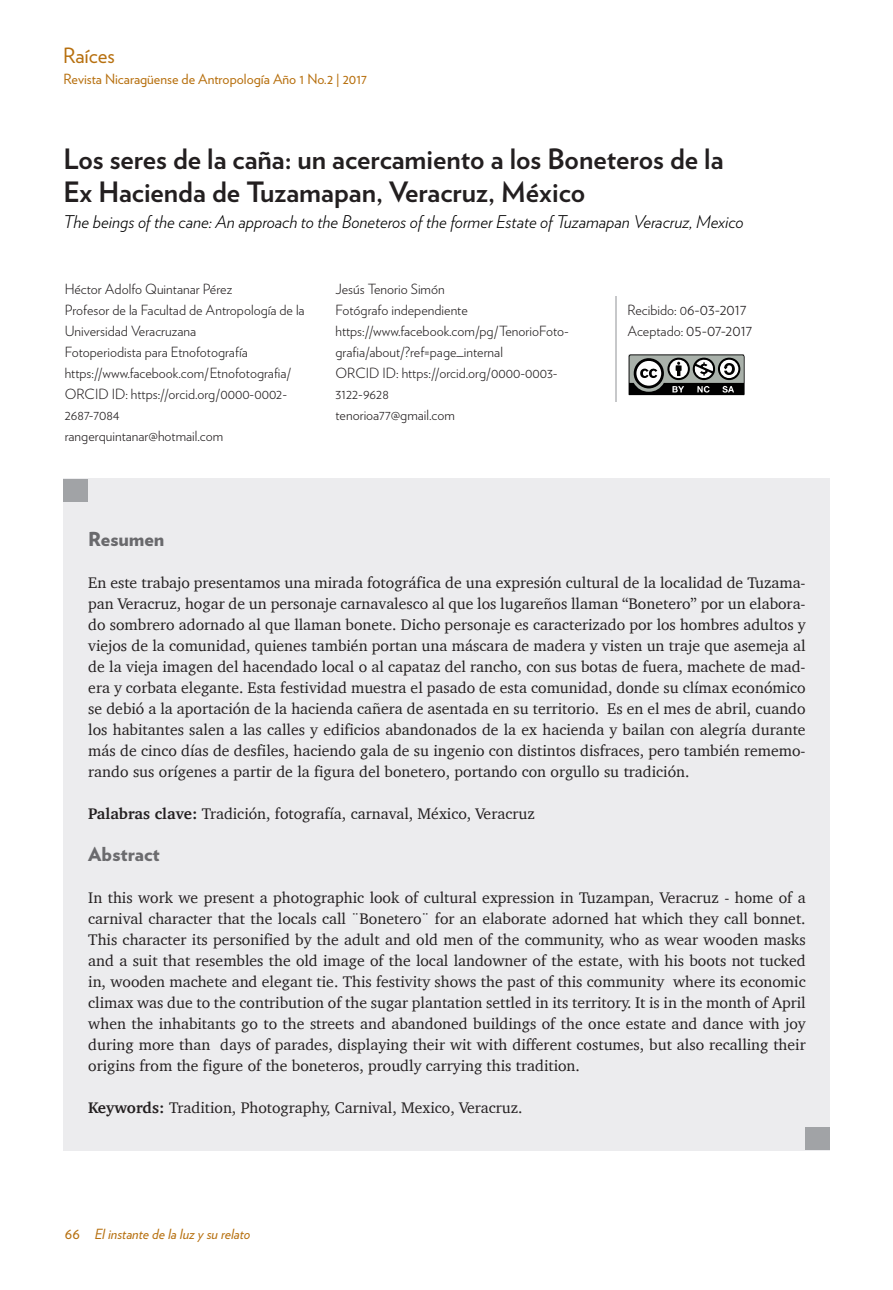
<style>
.page{position:relative;width:893px;height:1290px;background:#fff}
.page>*{position:absolute;margin:0;border:0;box-sizing:border-box;transform-origin:0 0}
.paragraph{font:700 28px/33.2px "Verlag";color:#231f20}
.t1{font:21px "Verlag";color:#b7700f}
.t2{font:900 19.25px "Verlag";color:#6b6b6e}
.t3{font:900 19.25px "Verlag";color:#69696c}
.t4{font:italic 300 17.5px "Verlag";color:#000}
.t5{font:15.75px/21px "Charter";color:#231f20;text-align:justify}
.t6{font:300 15.75px "Verlag";color:#231f20}
.t7{font:300 14px/21px "Verlag";color:#231f20}
.t8{font:14px "Verlag";color:#b7700f}
.t9{font:italic 14px "Verlag";color:#b7700f}
.s1{font-size:15.75px}
.s2{font-size:14px}
.s3{font-weight:700}
.s4{font-style:normal;font-size:15.75px}
</style>
<div class="page">
<div style="left:63px;top:478px;width:767px;height:672px;background:#ececee"></div>
<div style="left:63px;top:479px;width:24px;height:22px;background:#a1a3a6"></div>
<div style="left:806px;top:1127px;width:24px;height:23px;background:#a1a3a6"></div>
<hr style="left:615px;top:296px;width:2px;height:105px;background:#c7c8ca">
<svg style="left:629px;top:354px;width:116px;height:41px"></svg>
<h2 class="t1" style="left:63px;top:40px;width:53px">Raíces</h2>
<p class="t8" style="left:63px;top:68px;width:305px">Revista Nicaragüense de Antropología Año 1 No.2 | 2017</p>
<p class="paragraph" style="left:63px;top:140px;width:661px">Los seres de la caña: un acercamiento a los Boneteros de la<br>Ex Hacienda de Tuzamapan, Veracruz, México</p>
<p class="t4" style="left:63px;top:209px;width:682px">The beings of the cane: An approach to the Boneteros of the former Estate of Tuzamapan Veracruz, Mexico</p>
<p class="t7" style="left:65px;top:278px;width:169px">Héctor Adolfo Quintanar Pérez</p>
<p class="t7" style="left:65px;top:299px;width:241px">Profesor de la Facultad de Antropología de la<br>Universidad Veracruzana</p>
<p class="t7" style="left:65px;top:341px;width:184px">Fotoperiodista para Etnofotografía</p>
<p class="t7" style="left:65px;top:362px;width:228px">https://www.facebook.com/Etnofotografia/</p>
<p class="t7" style="left:65px;top:383px;width:224px">ORCID ID: https://orcid.org/0000-0002-<br>2687-7084</p>
<p class="t7" style="left:65px;top:425px;width:160px">rangerquintanar@hotmail.com</p>
<p class="t7" style="left:335px;top:278px;width:111px">Jesús Tenorio Simón</p>
<p class="t7" style="left:335px;top:299px;width:134px">Fotógrafo independiente</p>
<p class="t7" style="left:335px;top:320px;width:235px">https://www.facebook.com/pg/TenorioFoto&shy;grafia/about/?ref=page_internal</p>
<p class="t7" style="left:335px;top:362px;width:224px">ORCID ID: https://orcid.org/0000-0003-<br>3122-9628</p>
<p class="t7" style="left:335px;top:404px;width:121px">tenorioa77@gmail.com</p>
<p class="t7" style="left:627px;top:299px;width:121px">Recibido: 0<span class="s1">6-03-2017</span></p>
<p class="t6" style="left:627px;top:319px;width:127px"><span class="s2">Aceptado:</span> 05-07-2017</p>
<p class="t3" style="left:88px;top:523px;width:78px">Resumen</p>
<p class="t5" style="left:88px;top:572px;width:719px">En este trabajo presentamos una mirada fotográfica de una expresión cultural de la localidad de Tuzama&shy;pan Veracruz, hogar de un personaje carnavalesco al que los lugareños llaman “Bonetero” por un elabora&shy;do sombrero adornado al que llaman bonete. Dicho personaje es caracterizado por los hombres adultos y viejos de la comunidad, quienes también portan una máscara de madera y visten un traje que asemeja al de la vieja imagen del hacendado local o al capataz del rancho, con sus botas de fuera, machete de mad&shy;era y corbata elegante. Esta festividad muestra el pasado de esta comunidad, donde su clímax económico se debió a la aportación de la hacienda cañera de asentada en su territorio. Es en el mes de abril, cuando los habitantes salen a las calles y edificios abandonados de la ex hacienda y bailan con alegría durante más de cinco días de desfiles, haciendo gala de su ingenio con distintos disfraces, pero también rememo&shy;rando sus orígenes a partir de la figura del bonetero, portando con orgullo su tradición.</p>
<p class="t5" style="left:88px;top:803px;width:448px"><span class="s3">Palabras clave:</span> Tradición, fotografía, carnaval, México, Veracruz</p>
<p class="t2" style="left:88px;top:838px;width:73px">Abstract</p>
<p class="t5" style="left:88px;top:887px;width:719px">In this work we present a photographic look of cultural expression in Tuzampan, Veracruz - home of a carnival character that the locals call ¨Bonetero¨ for an elaborate adorned hat which they call bonnet.<br>This character its personified by the adult and old men of the community, who as wear wooden masks and a suit that resembles the old image of the local landowner of the estate, with his boots not tucked in, wooden machete and elegant tie. This festivity shows the past of this community where its economic climax was due to the contribution of the sugar plantation settled in its territory. It is in the month of April when the inhabitants go to the streets and abandoned buildings of the once estate and dance with joy during more than days of parades, displaying their wit with different costumes, but also recalling their origins from the figure of the boneteros, proudly carrying this tradition.</p>
<p class="t5" style="left:88px;top:1097px;width:436px"><span class="s3">Keywords:</span> Tradition, Photography, Carnival, Mexico, Veracruz.</p>
<p class="t9" style="left:65px;top:1223px;width:187px"><span class="s4">66</span> El instante de la luz y su relato</p>
</div>
